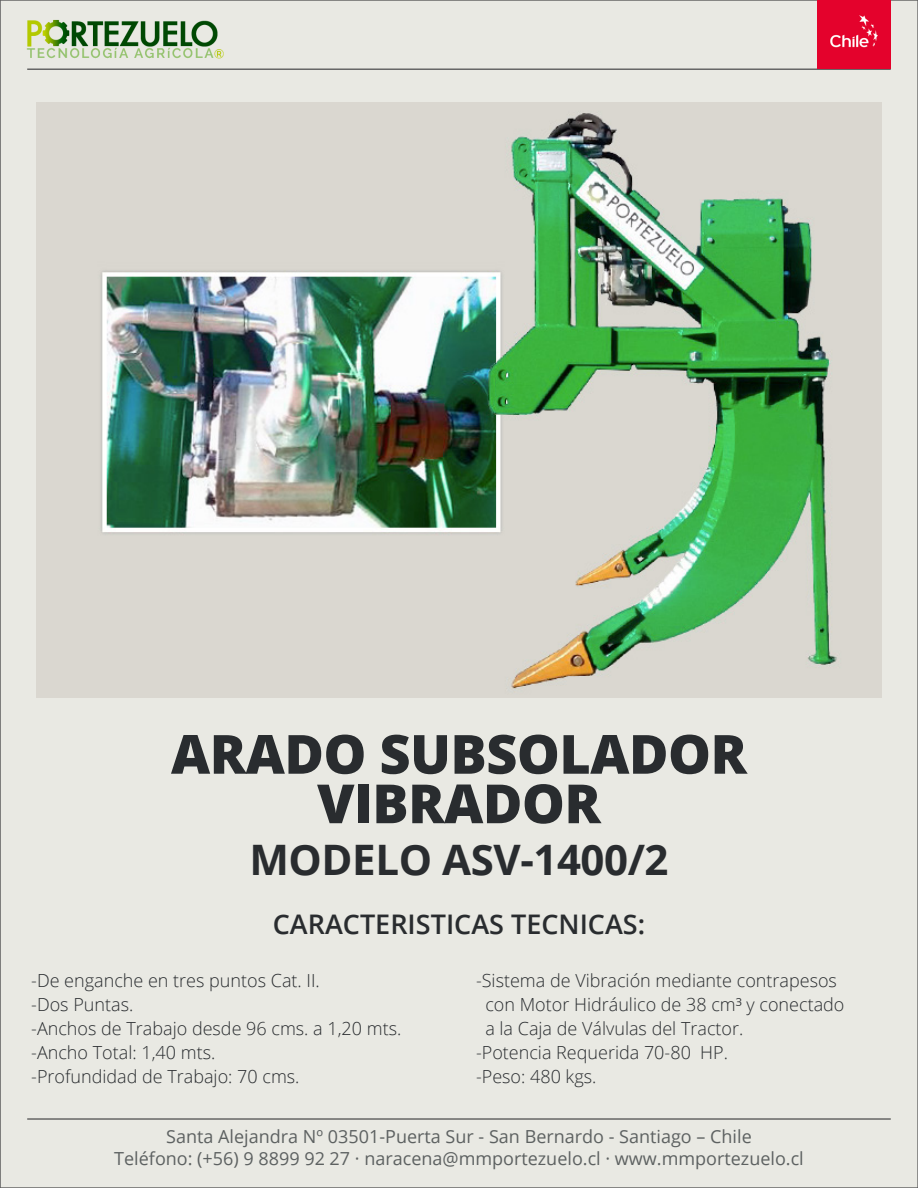
<style>
.page{position:relative;width:918px;height:1188px;background:#fff}
.page>*{position:absolute;margin:0;border:0;box-sizing:border-box;transform-origin:0 0}
.t1{font:800 54px "Open Sans";letter-spacing:-.01em;color:#292c2f}
.t2{font:700 42px "Open Sans";letter-spacing:-.01em;color:#292c2f}
.t3{font:600 27px "Open Sans";color:#292c2f}
.t4{font:300 18px "Open Sans";color:#292c2f}
.t5{font:18px/21.6px "Open Sans";color:#5d6161;text-align:center}
</style>
<div class="page">
<div style="left:0;top:0;width:918px;height:1188px;background:#e9e9e3;border:2px solid #666"></div>
<hr style="left:27px;top:1118px;width:864px;height:2px;background:#666">
<hr style="left:27px;top:68px;width:864px;height:2px;background:#666">
<img style="left:26px;top:19px;width:198px;height:40px">
<img style="left:818px;top:0;width:73px;height:69px">
<img style="left:37px;top:102px;width:844px;height:595px">
<p class="t1" style="left:171px;top:713px;width:578px">ARADO SUBSOLADOR</p>
<p class="t1" style="left:317px;top:763px;width:285px">VIBRADOR</p>
<p class="t2" style="left:249px;top:830px;width:421px">MODELO ASV-1400/2</p>
<p class="t3" style="left:273px;top:906px;width:374px">CARACTERISTICAS TECNICAS:</p>
<p class="t4" style="left:31px;top:968px;width:290px">-De enganche en tres puntos Cat. II.</p>
<p class="t4" style="left:31px;top:992px;width:104px">-Dos Puntas.</p>
<p class="t4" style="left:31px;top:1016px;width:372px">-Anchos de Trabajo desde 96 cms. a 1,20 mts.</p>
<p class="t4" style="left:31px;top:1040px;width:186px">-Ancho Total: 1,40 mts.</p>
<p class="t4" style="left:31px;top:1064px;width:270px">-Profundidad de Trabajo: 70 cms.</p>
<p class="t4" style="left:476px;top:968px;width:363px">-Sistema de Vibración mediante contrapesos</p>
<p class="t4" style="left:485px;top:992px;width:361px">con Motor Hidráulico de 38 cm³ y conectado</p>
<p class="t4" style="left:485px;top:1016px;width:260px">a la Caja de Válvulas del Tractor.</p>
<p class="t4" style="left:476px;top:1040px;width:254px">-Potencia Requerida 70-80 HP.</p>
<p class="t4" style="left:476px;top:1064px;width:122px">-Peso: 480 kgs.</p>
<p class="t5" style="left:114px;top:1125px;width:691px">Santa Alejandra Nº 03501-Puerta Sur - San Bernardo - Santiago – Chile<br>Teléfono: (+56) 9 8899 92 27 · naracena@mmportezuelo.cl · www.mmportezuelo.cl</p>
</div>
